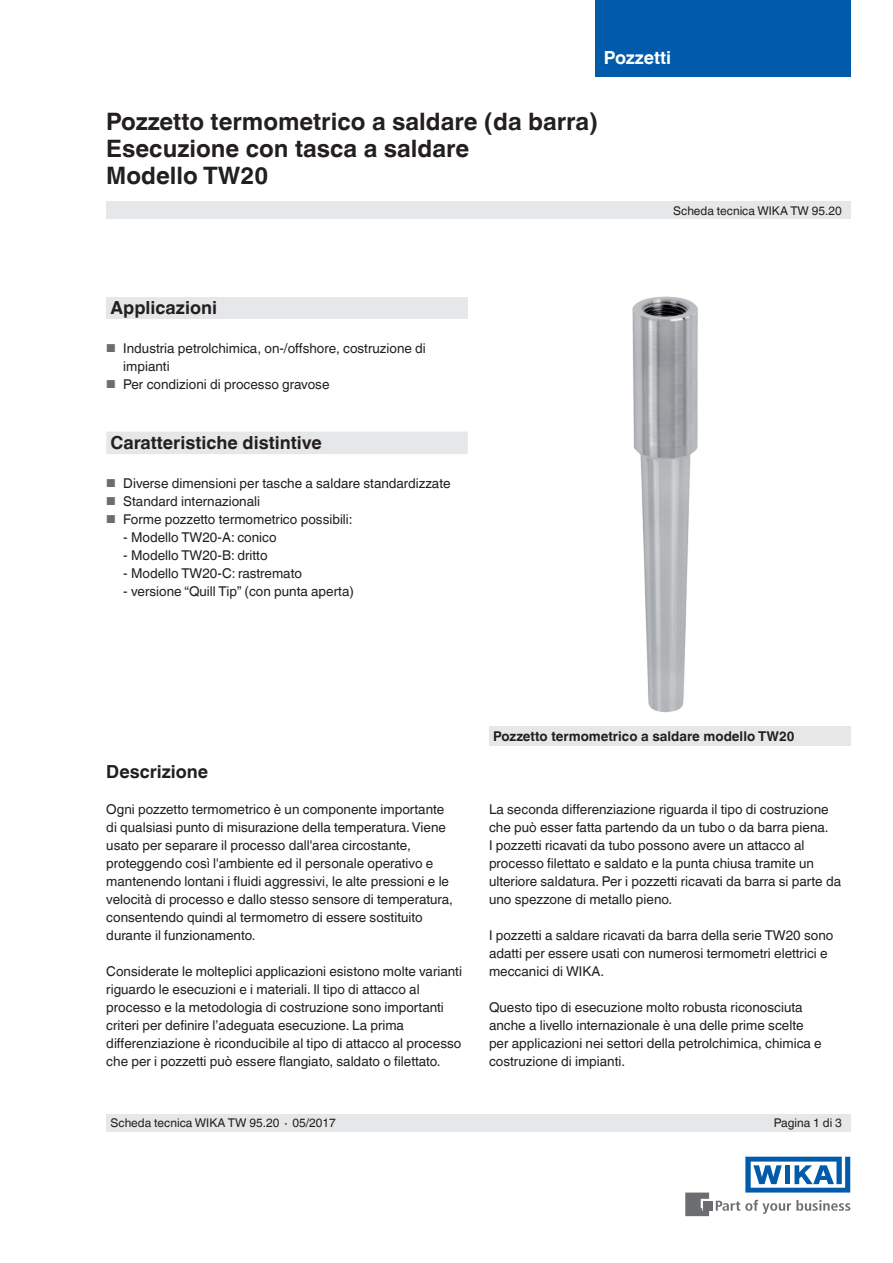
<style>
.page{position:relative;width:893px;height:1263px;background:#fff}
.page>*{position:absolute;margin:0;border:0;box-sizing:border-box;transform-origin:0 0}
.t1{font:700 24px/27px "Helvetica World";color:#231f20}
.t2{font:700 18px "Helvetica World";color:#231f20}
.t3{font:700 18px "Helvetica World";color:#fff}
.t4{font:13.5px/18px "Helvetica World";color:#231f20}
.t5{font:700 13.5px "Helvetica World";color:#231f20}
.t6{font:12px "Helvetica World";color:#231f20}
.s1{font-size:11.55px;color:#6c6d70}
</style>
<div class="page">
<div style="left:106px;top:298px;width:362px;height:21px;background:#e6e7e9"></div>
<svg style="left:716px;top:1200px;width:134px;height:14px"></svg>
<div style="left:703px;top:1201px;width:9px;height:9px;background:#6c6d70"></div>
<svg style="left:685px;top:1192px;width:24px;height:24px"></svg>
<svg style="left:745px;top:1157px;width:105px;height:35px"></svg>
<div style="left:106px;top:202px;width:744px;height:17px;background:#e6e7e9"></div>
<div style="left:106px;top:1114px;width:744px;height:17px;background:#e6e7e9"></div>
<div style="left:595px;top:0;width:255px;height:77px;background:#015aaa"></div>
<div style="left:489px;top:726px;width:361px;height:20px;background:#e6e7e9"></div>
<div style="left:106px;top:432px;width:362px;height:22px;background:#e6e7e9"></div>
<img style="left:632px;top:296px;width:66px;height:417px">
<h2 class="t3" style="left:604px;top:47px;width:69px">Pozzetti</h2>
<h1 class="t1" style="left:106px;top:108px;width:493px">Pozzetto termometrico a saldare (da barra)<br>Esecuzione con tasca a saldare<br>Modello TW20</h1>
<p class="t6" style="left:673px;top:204px;width:170px">Scheda tecnica WIKA TW 95.20</p>
<h2 class="t2" style="left:111px;top:297px;width:108px">Applicazioni</h2>
<p class="t4" style="left:123px;top:339px;width:304px;text-indent:-17px"><span class="s1">■</span> Industria petrolchimica, on-/offshore, costruzione di impianti</p>
<p class="t4" style="left:106px;top:375px;width:225px"><span class="s1">■</span> Per condizioni di processo gravose</p>
<h2 class="t2" style="left:111px;top:432px;width:213px">Caratteristiche distintive</h2>
<p class="t4" style="left:106px;top:474px;width:346px"><span class="s1">■</span> Diverse dimensioni per tasche a saldare standardizzate</p>
<p class="t4" style="left:106px;top:492px;width:155px"><span class="s1">■</span> Standard internazionali</p>
<p class="t4" style="left:106px;top:510px;width:248px"><span class="s1">■</span> Forme pozzetto termometrico possibili:</p>
<p class="t4" style="left:123px;top:528px;width:155px">- Modello TW20-A: conico</p>
<p class="t4" style="left:123px;top:546px;width:146px">- Modello TW20-B: dritto</p>
<p class="t4" style="left:123px;top:564px;width:180px">- Modello TW20-C: rastremato</p>
<p class="t4" style="left:123px;top:582px;width:232px">- versione “Quill Tip” (con punta aperta)</p>
<h2 class="t2" style="left:106px;top:761px;width:103px">Descrizione</h2>
<p class="t4" style="left:106px;top:800px;width:348px">Ogni pozzetto termometrico è un componente importante di qualsiasi punto di misurazione della temperatura. Viene usato per separare il processo dall'area circostante, proteggendo così l'ambiente ed il personale operativo e mantenendo lontani i fluidi aggressivi, le alte pressioni e le velocità di processo e dallo stesso sensore di temperatura, consentendo quindi al termometro di essere sostituito durante il funzionamento.</p>
<p class="t4" style="left:106px;top:962px;width:357px">Considerate le molteplici applicazioni esistono molte varianti riguardo le esecuzioni e i materiali. Il tipo di attacco al processo e la metodologia di costruzione sono importanti criteri per definire l’adeguata esecuzione. La prima differenziazione è riconducibile al tipo di attacco al processo che per i pozzetti può essere flangiato, saldato o filettato.</p>
<p class="t5" style="left:493px;top:728px;width:303px">Pozzetto termometrico a saldare modello TW20</p>
<p class="t4" style="left:489px;top:800px;width:354px">La seconda differenziazione riguarda il tipo di costruzione che può esser fatta partendo da un tubo o da barra piena.<br>I pozzetti ricavati da tubo possono avere un attacco al processo filettato e saldato e la punta chiusa tramite un ulteriore saldatura. Per i pozzetti ricavati da barra si parte da uno spezzone di metallo pieno.</p>
<p class="t4" style="left:489px;top:926px;width:346px">I pozzetti a saldare ricavati da barra della serie TW20 sono adatti per essere usati con numerosi termometri elettrici e meccanici di WIKA.</p>
<p class="t4" style="left:489px;top:998px;width:334px">Questo tipo di esecuzione molto robusta riconosciuta anche a livello internazionale è una delle prime scelte per applicazioni nei settori della petrolchimica, chimica e costruzione di impianti.</p>
<p class="t6" style="left:111px;top:1116px;width:227px">Scheda tecnica WIKA TW 95.20 ∙ 05/2017</p>
<p class="t6" style="left:774px;top:1116px;width:70px">Pagina 1 di 3</p>
</div>
